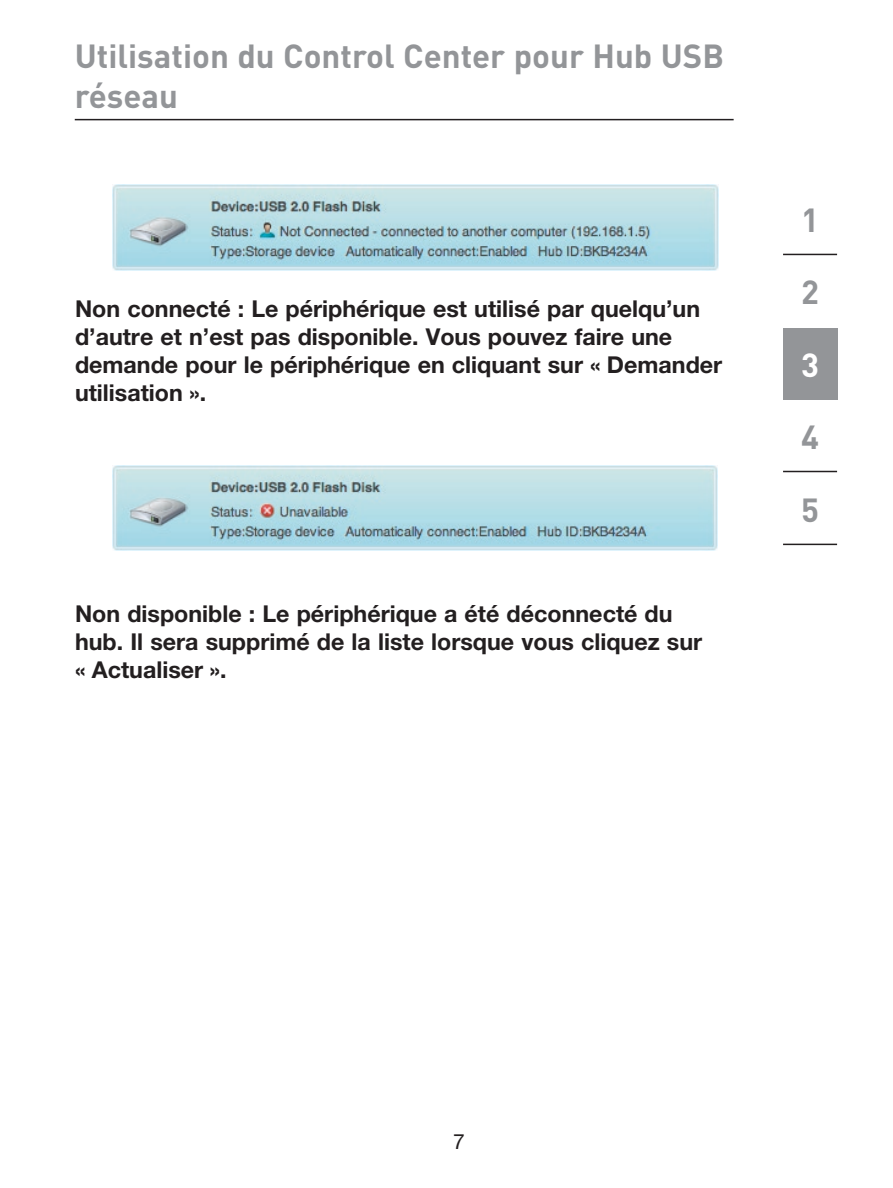
<style>
.page{position:relative;width:893px;height:1188px;background:#fff}
.page>*{position:absolute;margin:0;border:0;box-sizing:border-box;transform-origin:0 0}
.t1{font:700 33px/39.6px "DINOT";color:#939598}
.t2{font:700 33px "DINOT";color:#fff}
.t3{font:700 23.4px/27.9px "Helvetica Neue LT Pro";color:#231f20}
.t4{font:21px "Helvetica Neue LT Pro";color:#231f20}
</style>
<div class="page">
<hr style="left:75px;top:119px;width:659px;height:1px;background:#231f20">
<hr style="left:783px;top:254px;width:54px;height:1px;background:#231f20">
<div style="left:783px;top:328px;width:54px;height:72px;background:#939598"></div>
<hr style="left:783px;top:471px;width:54px;height:1px;background:#231f20">
<hr style="left:783px;top:544px;width:54px;height:1px;background:#231f20">
<img style="left:112px;top:184px;width:607px;height:86px">
<img style="left:112px;top:465px;width:606px;height:85px">
<h1 class="t1" style="left:75px;top:35px;width:651px">Utilisation du Control Center pour Hub USB réseau</h1>
<p class="t3" style="left:75px;top:294px;width:649px">Non connecté : Le périphérique est utilisé par quelqu’un d’autre et n’est pas disponible. Vous pouvez faire une demande pour le périphérique en cliquant sur « Demander utilisation ».</p>
<p class="t3" style="left:75px;top:599px;width:629px">Non disponible : Le périphérique a été déconnecté du hub. Il sera supprimé de la liste lorsque vous cliquez sur « Actualiser ».</p>
<h1 class="t1" style="left:801px;top:183px;width:19px;line-height:71.7px">1<br>2</h1>
<h1 class="t2" style="left:801px;top:342px;width:19px">3</h1>
<h1 class="t1" style="left:801px;top:416px;width:19px">4</h1>
<h1 class="t1" style="left:801px;top:489px;width:19px">5</h1>
<p class="t4" style="left:453px;top:1129px;width:13px">7</p>
</div>
